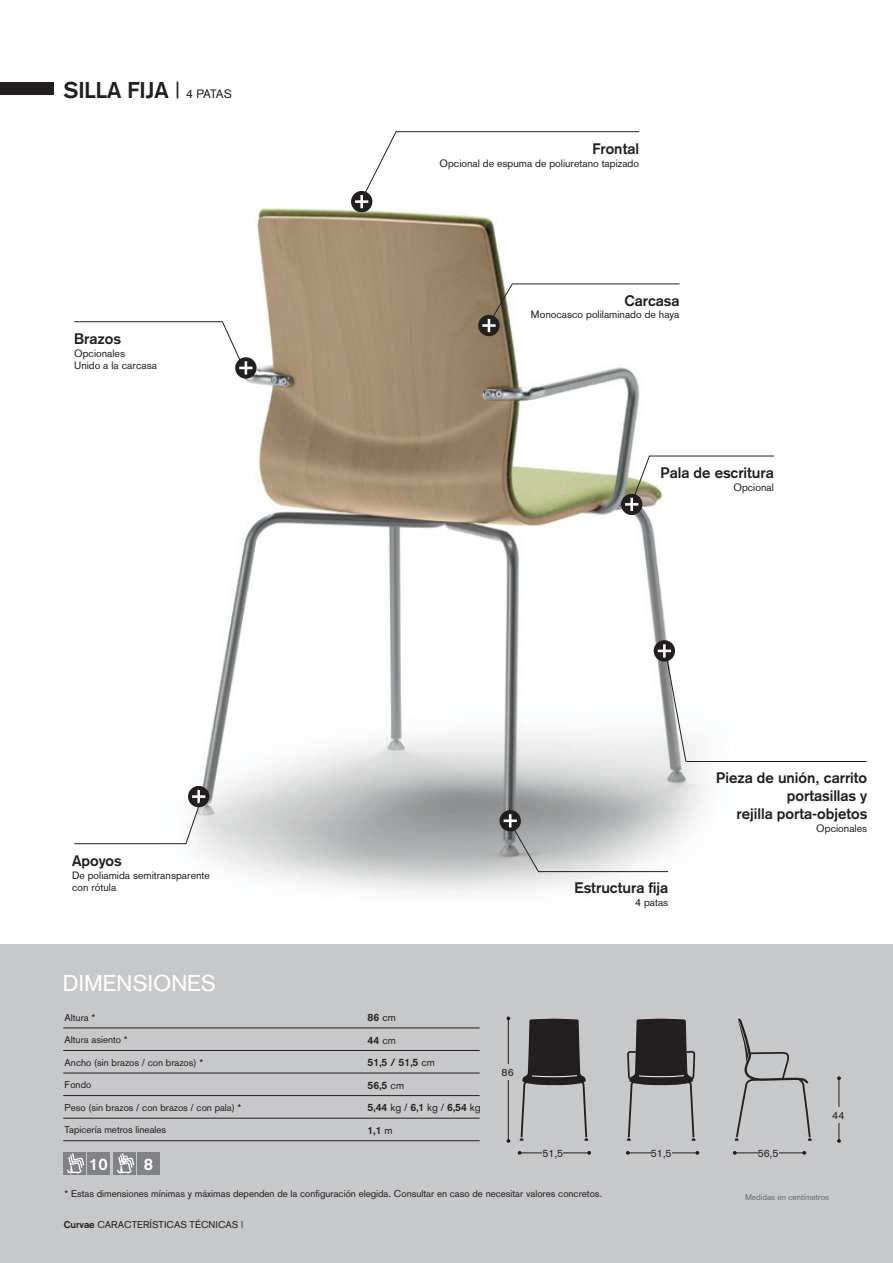
<style>
.page{position:relative;width:893px;height:1263px;background:#fff}
.page>*{position:absolute;margin:0;border:0;box-sizing:border-box;transform-origin:0 0}
.t1{font:700 22.5px "Akzidenz Grotesk";color:#231f20}
.t2{font:22.5px "Akzidenz Grotesk";color:#fff}
.t3{font:500 16.5px "Akzidenz Grotesk BQ";color:#fff}
.t4{font:700 15px/18px "Akzidenz Grotesk";color:#231f20;text-align:right}
.t5{font:10.5px/12.6px "Akzidenz Grotesk";color:#231f20}
.t6{font:500 10.5px "Akzidenz Grotesk BQ";color:#231f20}
.t7{font:10.5px "Akzidenz Grotesk BQ";color:#231f20}
.t8{font:9.75px "Akzidenz Grotesk";color:#231f20}
.t9{font:8.25px "Akzidenz Grotesk";color:#6c6d70}
.s1{font-weight:400}
.s2{font-weight:400;font-size:12px}
.s3{font-weight:700}
</style>
<div class="page">
<div style="left:0;top:944px;width:893px;height:319px;background:#c7c8ca"></div>
<div style="left:0;top:82px;width:53px;height:13px;background:#231f20"></div>
<img style="left:74px;top:193px;width:634px;height:700px">
<hr style="left:63px;top:1028px;width:417px;height:1px;background:#231f20">
<hr style="left:63px;top:1050px;width:417px;height:1px;background:#231f20">
<hr style="left:63px;top:1073px;width:417px;height:1px;background:#231f20">
<hr style="left:63px;top:1095px;width:417px;height:1px;background:#231f20">
<hr style="left:63px;top:1118px;width:417px;height:1px;background:#231f20">
<hr style="left:63px;top:1140px;width:417px;height:1px;background:#231f20">
<svg style="left:735px;top:1018px;width:77px;height:123px"></svg>
<svg style="left:627px;top:1019px;width:69px;height:122px"></svg>
<svg style="left:520px;top:1019px;width:68px;height:122px"></svg>
<svg style="left:506px;top:1016px;width:4px;height:4px"></svg>
<svg style="left:837px;top:1076px;width:4px;height:4px"></svg>
<svg style="left:506px;top:1139px;width:4px;height:4px"></svg>
<svg style="left:837px;top:1139px;width:4px;height:4px"></svg>
<hr style="left:508px;top:1018px;width:1px;height:123px;background:#231f20">
<hr style="left:839px;top:1078px;width:1px;height:61px;background:#231f20">
<svg style="left:626px;top:1151px;width:4px;height:4px"></svg>
<svg style="left:733px;top:1151px;width:4px;height:4px"></svg>
<svg style="left:587px;top:1151px;width:4px;height:4px"></svg>
<svg style="left:695px;top:1151px;width:4px;height:4px"></svg>
<svg style="left:802px;top:1151px;width:4px;height:4px"></svg>
<hr style="left:520px;top:1152px;width:68px;height:1px;background:#231f20">
<hr style="left:628px;top:1152px;width:69px;height:1px;background:#231f20">
<hr style="left:735px;top:1152px;width:69px;height:1px;background:#231f20">
<div style="left:498px;top:1065px;width:19px;height:15px;background:#c7c8ca"></div>
<div style="left:829px;top:1107px;width:19px;height:15px;background:#c7c8ca"></div>
<div style="left:542px;top:1149px;width:21px;height:8px;background:#c7c8ca"></div>
<div style="left:651px;top:1149px;width:20px;height:8px;background:#c7c8ca"></div>
<div style="left:758px;top:1149px;width:20px;height:8px;background:#c7c8ca"></div>
<div style="left:87px;top:1152px;width:22px;height:23px;background:#808285"></div>
<div style="left:137px;top:1152px;width:22px;height:23px;background:#808285"></div>
<div style="left:64px;top:1152px;width:22px;height:23px;background:#808285"></div>
<svg style="left:67px;top:1153px;width:18px;height:22px"></svg>
<div style="left:114px;top:1152px;width:22px;height:23px;background:#808285"></div>
<svg style="left:117px;top:1153px;width:18px;height:22px"></svg>
<div style="left:478px;top:315px;width:22px;height:21px;background:#231f20;border-radius:50%"></div>
<hr style="left:482px;top:324px;width:14px;height:3px;background:#fff">
<svg style="left:485px;top:283px;width:195px;height:49px"></svg>
<div style="left:621px;top:494px;width:21px;height:21px;background:#231f20;border-radius:50%"></div>
<svg style="left:625px;top:455px;width:149px;height:56px"></svg>
<div style="left:500px;top:810px;width:21px;height:21px;background:#231f20;border-radius:50%"></div>
<svg style="left:504px;top:814px;width:165px;height:58px"></svg>
<div style="left:351px;top:191px;width:21px;height:21px;background:#231f20;border-radius:50%"></div>
<svg style="left:355px;top:131px;width:285px;height:77px"></svg>
<svg style="left:235px;top:357px;width:22px;height:22px"></svg>
<svg style="left:74px;top:321px;width:178px;height:54px"></svg>
<div style="left:188px;top:786px;width:21px;height:21px;background:#231f20;border-radius:50%"></div>
<svg style="left:74px;top:790px;width:131px;height:54px"></svg>
<svg style="left:654px;top:640px;width:21px;height:22px"></svg>
<svg style="left:658px;top:644px;width:29px;height:119px"></svg>
<hr style="left:686px;top:761px;width:181px;height:1px;background:#231f20">
<p class="t1" style="left:64px;top:77px;width:169px">SILLA FIJA <span class="s1">|</span> <span class="s2">4 PATAS</span></p>
<p class="t4" style="left:74px;top:330px;width:48px">Brazos</p>
<p class="t5" style="left:74px;top:347px;width:52px">Opcionales</p>
<p class="t5" style="left:74px;top:359px;width:84px">Unido a la carcasa</p>
<p class="t4" style="left:72px;top:851px;width:51px">Apoyos</p>
<p class="t5" style="left:72px;top:868px;width:139px">De poliamida semitransparente con rótula</p>
<p class="t2" style="left:63px;top:970px;width:155px">DIMENSIONES</p>
<p class="t8" style="left:65px;top:1011px;width:32px">Altura *</p>
<p class="t8" style="left:65px;top:1034px;width:65px">Altura asiento *</p>
<p class="t8" style="left:65px;top:1056px;width:140px">Ancho (sin brazos / con brazos) *</p>
<p class="t8" style="left:65px;top:1079px;width:28px">Fondo</p>
<p class="t8" style="left:65px;top:1101px;width:178px">Peso (sin brazos / con brazos / con pala) *</p>
<p class="t8" style="left:65px;top:1124px;width:103px">Tapicería metros lineales</p>
<p class="t3" style="left:89px;top:1154px;width:20px">10</p>
<p class="t3" style="left:144px;top:1154px;width:11px">8</p>
<p class="t4" style="left:592px;top:140px;width:48px">Frontal</p>
<p class="t5" style="left:439px;top:157px;width:201px">Opcional de espuma de poliuretano tapizado</p>
<p class="t4" style="left:624px;top:291px;width:57px">Carcasa</p>
<p class="t5" style="left:531px;top:308px;width:150px">Monocasco polilaminado de haya</p>
<p class="t4" style="left:660px;top:464px;width:115px">Pala de escritura</p>
<p class="t5" style="left:733px;top:481px;width:42px">Opcional</p>
<p class="t4" style="left:575px;top:878px;width:95px">Estructura fija</p>
<p class="t5" style="left:635px;top:895px;width:35px">4 patas</p>
<p class="t4" style="left:716px;top:769px;width:152px">Pieza de unión, carrito portasillas y</p>
<p class="t4" style="left:737px;top:805px;width:132px">rejilla porta-objetos</p>
<p class="t5" style="left:816px;top:822px;width:52px">Opcionales</p>
<p class="t6" style="left:368px;top:1011px;width:30px">86 <span class="s1">cm</span></p>
<p class="t6" style="left:368px;top:1034px;width:30px">44 <span class="s1">cm</span></p>
<p class="t6" style="left:368px;top:1056px;width:69px">51,5 / 51,5 <span class="s1">cm</span></p>
<p class="t6" style="left:368px;top:1079px;width:38px">56,5 <span class="s1">cm</span></p>
<p class="t6" style="left:368px;top:1101px;width:114px">5,44 <span class="s1">kg /</span> 6,1 <span class="s1">kg /</span> 6,54 <span class="s1">kg</span></p>
<p class="t6" style="left:368px;top:1124px;width:27px">1,1 <span class="s1">m</span></p>
<p class="t7" style="left:502px;top:1066px;width:14px">86</p>
<p class="t7" style="left:542px;top:1147px;width:22px">51,5</p>
<p class="t7" style="left:651px;top:1147px;width:22px">51,5</p>
<p class="t7" style="left:758px;top:1147px;width:22px">56,5</p>
<p class="t7" style="left:832px;top:1109px;width:14px">44</p>
<p class="t8" style="left:65px;top:1188px;width:539px">* Estas dimensiones mínimas y máximas dependen de la configuración elegida. Consultar en caso de necesitar valores concretos.</p>
<p class="t8" style="left:64px;top:1219px;width:181px"><span class="s3">Curvae</span> CARACTERÍSTICAS TÉCNICAS |</p>
<p class="t9" style="left:745px;top:1192px;width:86px">Medidas en centímetros</p>
</div>
